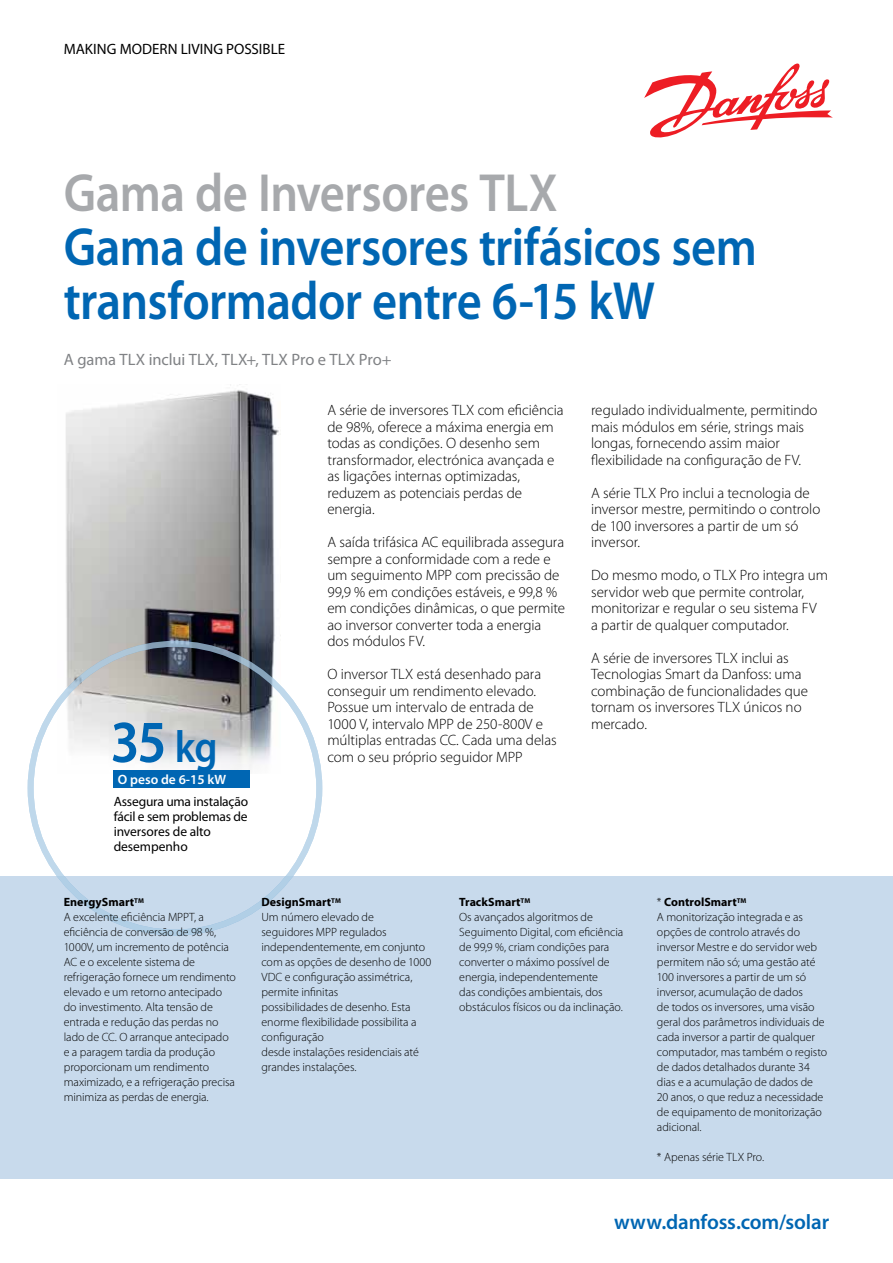
<style>
.page{position:relative;width:893px;height:1263px;background:#fff}
.page>*{position:absolute;margin:0;border:0;box-sizing:border-box;transform-origin:0 0}
.t1{font:600 60px "Myriad Pro";color:#0066b3;scale:.9 1}
.t2{font:600 54px/54px "Myriad Pro";letter-spacing:-.015em;color:#0066b3;scale:.9 1}
.t3{font:600 54px "Myriad Pro";letter-spacing:-.01em;color:#a7a9ac;scale:.9 1}
.t4{font:600 21px "Myriad Pro";letter-spacing:-.005em;color:#0066b3}
.t5{font:16.5px "Myriad Pro";letter-spacing:-.005em;color:#808285}
.t6{font:300 15px/16.5px "Myriad Pro";letter-spacing:-.005em;color:#000}
.t7{font:15px "Myriad Pro";color:#000}
.t8{font:13.5px/15px "Myriad Pro";letter-spacing:-.01em;color:#000}
.t9{font:600 13.5px "Myriad Pro";color:#fff}
.t10{font:300 12px/15px "Myriad Pro";letter-spacing:-.005em;color:#000}
.s1{font-size:45px}
.s2{font-weight:700}
</style>
<div class="page">
<div style="left:0;top:876px;width:893px;height:303px;background:#c8daec"></div>
<img style="left:58px;top:390px;width:223px;height:384px">
<div style="left:114px;top:771px;width:136px;height:17px;background:#0066b3"></div>
<svg style="left:644px;top:63px;width:189px;height:75px"></svg>
<p class="t7" style="left:64px;top:39px;width:223px">MAKING MODERN LIVING POSSIBLE</p>
<h2 class="t3" style="left:64px;top:158px;width:550px">Gama de Inversores TLX</h2>
<h2 class="t2" style="left:64px;top:218px;width:772px">Gama de inversores trifásicos sem transformador entre 6-15 kW</h2>
<h3 class="t5" style="left:64px;top:350px;width:329px">A gama TLX inclui TLX, TLX+, TLX Pro e TLX Pro+</h3>
<h1 class="t1" style="left:111px;top:704px;width:120px">35 <span class="s1">kg</span></h1>
<p class="t9" style="left:118px;top:770px;width:110px">O peso de 6-15 kW</p>
<p class="t8" style="left:114px;top:794px;width:136px">Assegura uma instalação fácil e sem problemas de inversores de alto desempenho</p>
<p class="t6" style="left:327px;top:402px;width:238px">A série de inversores TLX com eficiência de 98%, oferece a máxima energia em todas as condições. O desenho sem transformador, electrónica avançada e as ligações internas optimizadas, reduzem as potenciais perdas de energia.</p>
<p class="t6" style="left:327px;top:534px;width:239px">A saída trifásica AC equilibrada assegura sempre a conformidade com a rede e um seguimento MPP com precissão de 99,9 % em condições estáveis, e 99,8 % em condições dinâmicas, o que permite ao inversor converter toda a energia dos módulos FV.</p>
<p class="t6" style="left:327px;top:666px;width:231px">O inversor TLX está desenhado para conseguir um rendimento elevado.<br>Possue um intervalo de entrada de 1000 V, intervalo MPP de 250-800V e múltiplas entradas CC. Cada uma delas com o seu próprio seguidor MPP</p>
<p class="t6" style="left:591px;top:402px;width:228px">regulado individualmente, permitindo mais módulos em série, strings mais longas, fornecendo assim maior flexibilidade na configuração de FV.</p>
<p class="t6" style="left:591px;top:484px;width:231px">A série TLX Pro inclui a tecnologia de inversor mestre, permitindo o controlo de 100 inversores a partir de um só inversor.</p>
<p class="t6" style="left:591px;top:567px;width:238px">Do mesmo modo, o TLX Pro integra um servidor web que permite controlar, monitorizar e regular o seu sistema FV<br>a partir de qualquer computador.</p>
<p class="t6" style="left:591px;top:649px;width:219px">A série de inversores TLX inclui as<br>Tecnologias Smart da Danfoss: uma combinação de funcionalidades que tornam os inversores TLX únicos no mercado.</p>
<p class="t10" style="left:64px;top:895px;width:174px"><span class="s2">EnergySmart</span><sup>TM<br></sup>A excelente eficiência MPPT, a eficiência de conversão de 98 %,<br>1000V, um incremento de potência<br>AC e o excelente sistema de refrigeração fornece um rendimento elevado e um retorno antecipado do investimento. Alta tensão de entrada e redução das perdas no lado de CC. O arranque antecipado e a paragem tardia da produção proporcionam um rendimento maximizado, e a refrigeração precisa minimiza as perdas de energia.</p>
<p class="t10" style="left:261px;top:895px;width:171px"><span class="s2">DesignSmart</span><sup>TM<br></sup>Um número elevado de<br>seguidores MPP regulados independentemente, em conjunto com as opções de desenho de 1000<br>VDC e configuração assimétrica, permite infinitas<br>possibilidades de desenho. Esta enorme flexibilidade possibilita a configuração<br>desde instalações residenciais até grandes instalações.</p>
<p class="t10" style="left:459px;top:895px;width:165px"><span class="s2">TrackSmart</span><sup>TM<br></sup>Os avançados algoritmos de<br>Seguimento Digital, com eficiência de 99,9 %, criam condições para converter o máximo possível de energia, independentemente<br>das condições ambientais, dos obstáculos físicos ou da inclinação.</p>
<p class="t10" style="left:657px;top:895px;width:172px">* <span class="s2">ControlSmart</span><sup>TM<br></sup>A monitorização integrada e as opções de controlo através do inversor Mestre e do servidor web permitem não só; uma gestão até<br>100 inversores a partir de um só inversor, acumulação de dados<br>de todos os inversores, uma visão geral dos parâmetros individuais de cada inversor a partir de qualquer computador, mas também o registo de dados detalhados durante 34 dias e a acumulação de dados de<br>20 anos, o que reduz a necessidade de equipamento de monitorização adicional.</p>
<p class="t10" style="left:657px;top:1150px;width:109px">* Apenas série TLX Pro.</p>
<h3 class="t4" style="left:614px;top:1208px;width:217px">www.danfoss.com/solar</h3>
</div>
